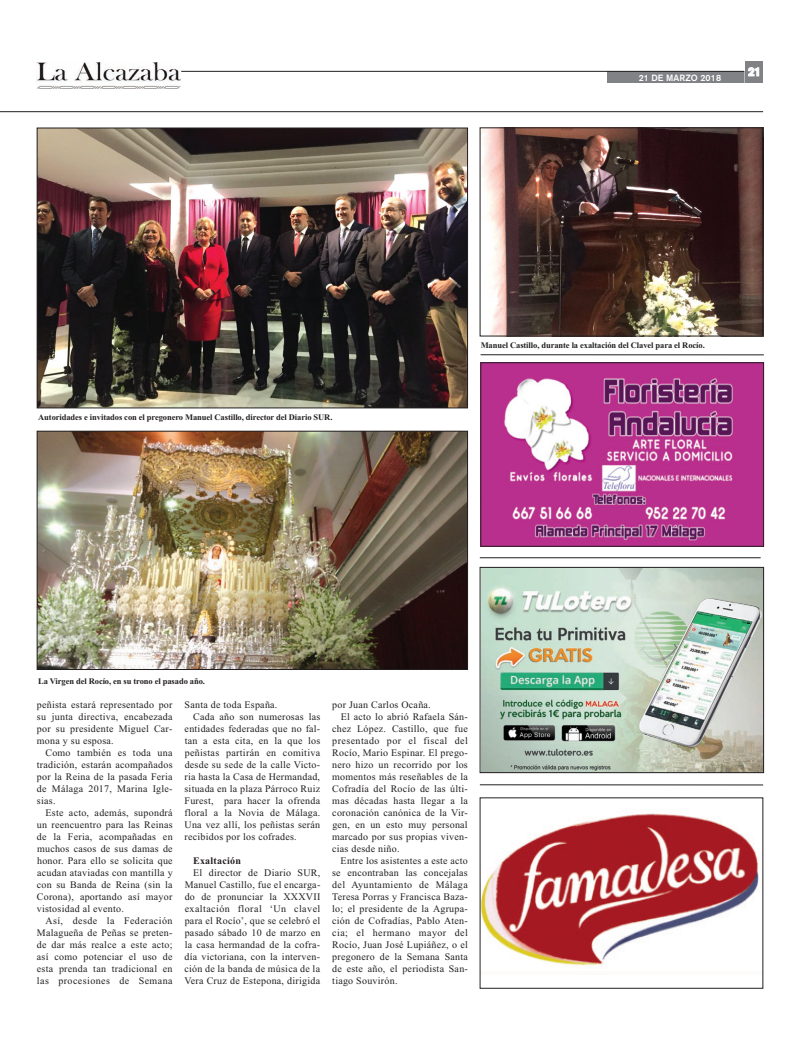
<style>
.page{position:relative;width:800px;height:1049px;background:#fff}
.page>*{position:absolute;margin:0;border:0;box-sizing:border-box;transform-origin:0 0}
.t1{font:700 12px "Akzidenz Grotesk BE";color:#fff}
.t2{font:10px "Times New Roman";letter-spacing:.025em;color:#231f20}
.t3{font:10px "Times New Roman";letter-spacing:.045em;color:#231f20}
.t4{font:700 10px "Times New Roman";letter-spacing:.025em;color:#231f20}
.t5{font:500 9px "Akzidenz Grotesk BE";color:#fff}
.t6{font:700 8.5px "Times New Roman";letter-spacing:-.01em;color:#231f20}
</style>
<div class="page">
<div style="left:607px;top:72px;width:145px;height:11px;background:#808285"></div>
<hr style="left:181px;top:71px;width:563px;height:1px;background:#231f20">
<div style="left:745px;top:61px;width:18px;height:22px;background:#808285"></div>
<svg style="left:744px;top:67px;width:14px;height:16px"></svg>
<div style="left:37px;top:59px;width:144px;height:31px;background:linear-gradient(to right,#fff,#fff)"></div>
<img style="left:37px;top:62px;width:143px;height:26px">
<hr style="left:0;top:111px;width:763px;height:1px;background:#231f20">
<img style="left:479px;top:127px;width:284px;height:207px">
<div style="left:479px;top:128px;width:284px;height:208px;border:1px solid #231f20"></div>
<img style="left:39px;top:130px;width:426px;height:276px">
<div style="left:37px;top:128px;width:430px;height:280px;border:1px solid #231f20"></div>
<img style="left:39px;top:433px;width:426px;height:235px">
<div style="left:37px;top:431px;width:430px;height:239px;border:1px solid #231f20"></div>
<img style="left:481px;top:813px;width:278px;height:153px">
<hr style="left:480px;top:784px;width:283px;height:1px;background:#231f20">
<img style="left:481px;top:569px;width:280px;height:202px">
<div style="left:479px;top:567px;width:284px;height:206px;border:1px solid #231f20"></div>
<hr style="left:479px;top:558px;width:281px;height:1px;background:#231f20">
<img style="left:482px;top:364px;width:279px;height:180px">
<div style="left:480px;top:362px;width:283px;height:184px;border:1px solid #231f20"></div>
<hr style="left:480px;top:355px;width:283px;height:1px;background:#231f20">
<p class="t5" style="left:638px;top:74px;width:84px">21 DE MARZO 2018</p>
<p class="t1" style="left:747px;top:67px;width:14px">21</p>
<p class="t6" style="left:38px;top:412px;width:296px">Autoridades e invitados con el pregonero Manuel Castillo, director del Diario SUR.</p>
<p class="t6" style="left:480px;top:340px;width:225px">Manuel Castillo, durante la exaltación del Clavel para el Rocío.</p>
<p class="t6" style="left:38px;top:676px;width:168px">La Virgen del Rocío, en su trono el pasado año.</p>
<p class="t2" style="left:37px;top:699px;width:137px">peñista estará representado por</p>
<p class="t2" style="left:37px;top:711px;width:137px">su junta directiva, encabezada</p>
<p class="t2" style="left:37px;top:723px;width:137px">por su presidente Miguel Car-</p>
<p class="t2" style="left:37px;top:735px;width:78px">mona y su esposa.</p>
<p class="t2" style="left:45px;top:747px;width:129px">Como también es toda una</p>
<p class="t2" style="left:37px;top:759px;width:137px">tradición, estarán acompañados</p>
<p class="t2" style="left:37px;top:771px;width:137px">por la Reina de la pasada Feria</p>
<p class="t2" style="left:37px;top:783px;width:137px">de Málaga 2017, Marina Igle-</p>
<p class="t2" style="left:37px;top:795px;width:20px">sias.</p>
<p class="t2" style="left:45px;top:807px;width:129px">Este acto, además, supondrá</p>
<p class="t2" style="left:37px;top:819px;width:137px">un reencuentro para las Reinas</p>
<p class="t2" style="left:37px;top:831px;width:137px">de la Feria, acompañadas en</p>
<p class="t2" style="left:37px;top:843px;width:137px">muchos casos de sus damas de</p>
<p class="t2" style="left:37px;top:855px;width:137px">honor. Para ello se solicita que</p>
<p class="t2" style="left:37px;top:867px;width:137px">acudan ataviadas con mantilla y</p>
<p class="t2" style="left:37px;top:879px;width:137px">con su Banda de Reina (sin la</p>
<p class="t2" style="left:37px;top:891px;width:137px">Corona), aportando así mayor</p>
<p class="t2" style="left:37px;top:903px;width:88px">vistosidad al evento.</p>
<p class="t3" style="left:45px;top:915px;width:129px">Así, desde la Federación</p>
<p class="t2" style="left:37px;top:927px;width:137px">Malagueña de Peñas se preten-</p>
<p class="t2" style="left:37px;top:939px;width:137px">de dar más realce a este acto;</p>
<p class="t2" style="left:37px;top:951px;width:137px">así como potenciar el uso de</p>
<p class="t2" style="left:37px;top:963px;width:137px">esta prenda tan tradicional en</p>
<p class="t3" style="left:37px;top:975px;width:137px">las procesiones de Semana</p>
<p class="t2" style="left:184px;top:699px;width:94px">Santa de toda España.</p>
<p class="t2" style="left:193px;top:711px;width:129px">Cada año son numerosas las</p>
<p class="t2" style="left:185px;top:723px;width:137px">entidades federadas que no fal-</p>
<p class="t2" style="left:185px;top:735px;width:137px">tan a esta cita, en la que los</p>
<p class="t2" style="left:185px;top:747px;width:137px">peñistas partirán en comitiva</p>
<p class="t2" style="left:185px;top:759px;width:137px">desde su sede de la calle Victo-</p>
<p class="t2" style="left:184px;top:771px;width:137px">ria hasta la Casa de Hermandad,</p>
<p class="t2" style="left:184px;top:783px;width:137px">situada en la plaza Párroco Ruiz</p>
<p class="t2" style="left:184px;top:795px;width:137px">Furest, para hacer la ofrenda</p>
<p class="t2" style="left:184px;top:807px;width:137px">floral a la Novia de Málaga.</p>
<p class="t2" style="left:184px;top:819px;width:137px">Una vez allí, los peñistas serán</p>
<p class="t2" style="left:184px;top:831px;width:114px">recibidos por los cofrades.</p>
<p class="t4" style="left:193px;top:855px;width:49px">Exaltación</p>
<p class="t2" style="left:193px;top:867px;width:129px">El director de Diario SUR,</p>
<p class="t2" style="left:185px;top:879px;width:137px">Manuel Castillo, fue el encarga-</p>
<p class="t2" style="left:185px;top:891px;width:137px">do de pronunciar la XXXVII</p>
<p class="t3" style="left:185px;top:903px;width:137px">exaltación floral ‘Un clavel</p>
<p class="t2" style="left:185px;top:915px;width:137px">para el Rocío’, que se celebró el</p>
<p class="t2" style="left:185px;top:927px;width:137px">pasado sábado 10 de marzo en</p>
<p class="t2" style="left:185px;top:939px;width:137px">la casa hermandad de la cofra-</p>
<p class="t2" style="left:184px;top:951px;width:137px">día victoriana, con la interven-</p>
<p class="t2" style="left:184px;top:963px;width:137px">ción de la banda de música de la</p>
<p class="t2" style="left:184px;top:975px;width:137px">Vera Cruz de Estepona, dirigida</p>
<p class="t2" style="left:332px;top:699px;width:100px">por Juan Carlos Ocaña.</p>
<p class="t2" style="left:340px;top:711px;width:129px">El acto lo abrió Rafaela Sán-</p>
<p class="t2" style="left:332px;top:723px;width:137px">chez López. Castillo, que fue</p>
<p class="t3" style="left:332px;top:735px;width:137px">presentado por el fiscal del</p>
<p class="t2" style="left:332px;top:747px;width:137px">Rocío, Mario Espinar. El prego-</p>
<p class="t2" style="left:332px;top:759px;width:137px">nero hizo un recorrido por los</p>
<p class="t2" style="left:332px;top:771px;width:137px">momentos más reseñables de la</p>
<p class="t2" style="left:332px;top:783px;width:137px">Cofradía del Rocío de las últi-</p>
<p class="t2" style="left:332px;top:795px;width:137px">mas décadas hasta llegar a la</p>
<p class="t2" style="left:332px;top:807px;width:137px">coronación canónica de la Vir-</p>
<p class="t2" style="left:332px;top:819px;width:137px">gen, en un esto muy personal</p>
<p class="t2" style="left:332px;top:831px;width:137px">marcado por sus propias viven-</p>
<p class="t2" style="left:332px;top:843px;width:69px">cias desde niño.</p>
<p class="t2" style="left:340px;top:855px;width:129px">Entre los asistentes a este acto</p>
<p class="t2" style="left:332px;top:867px;width:137px">se encontraban las concejalas</p>
<p class="t2" style="left:332px;top:879px;width:137px">del Ayuntamiento de Málaga</p>
<p class="t2" style="left:332px;top:891px;width:137px">Teresa Porras y Francisca Baza-</p>
<p class="t2" style="left:332px;top:903px;width:137px">lo; el presidente de la Agrupa-</p>
<p class="t2" style="left:332px;top:915px;width:137px">ción de Cofradías, Pablo Aten-</p>
<p class="t3" style="left:332px;top:927px;width:137px">cia; el hermano mayor del</p>
<p class="t2" style="left:332px;top:939px;width:137px">Rocío, Juan José Lupiáñez, o el</p>
<p class="t2" style="left:332px;top:951px;width:137px">pregonero de la Semana Santa</p>
<p class="t2" style="left:332px;top:963px;width:137px">de este año, el periodista San-</p>
<p class="t2" style="left:332px;top:975px;width:67px">tiago Souvirón.</p>
</div>
